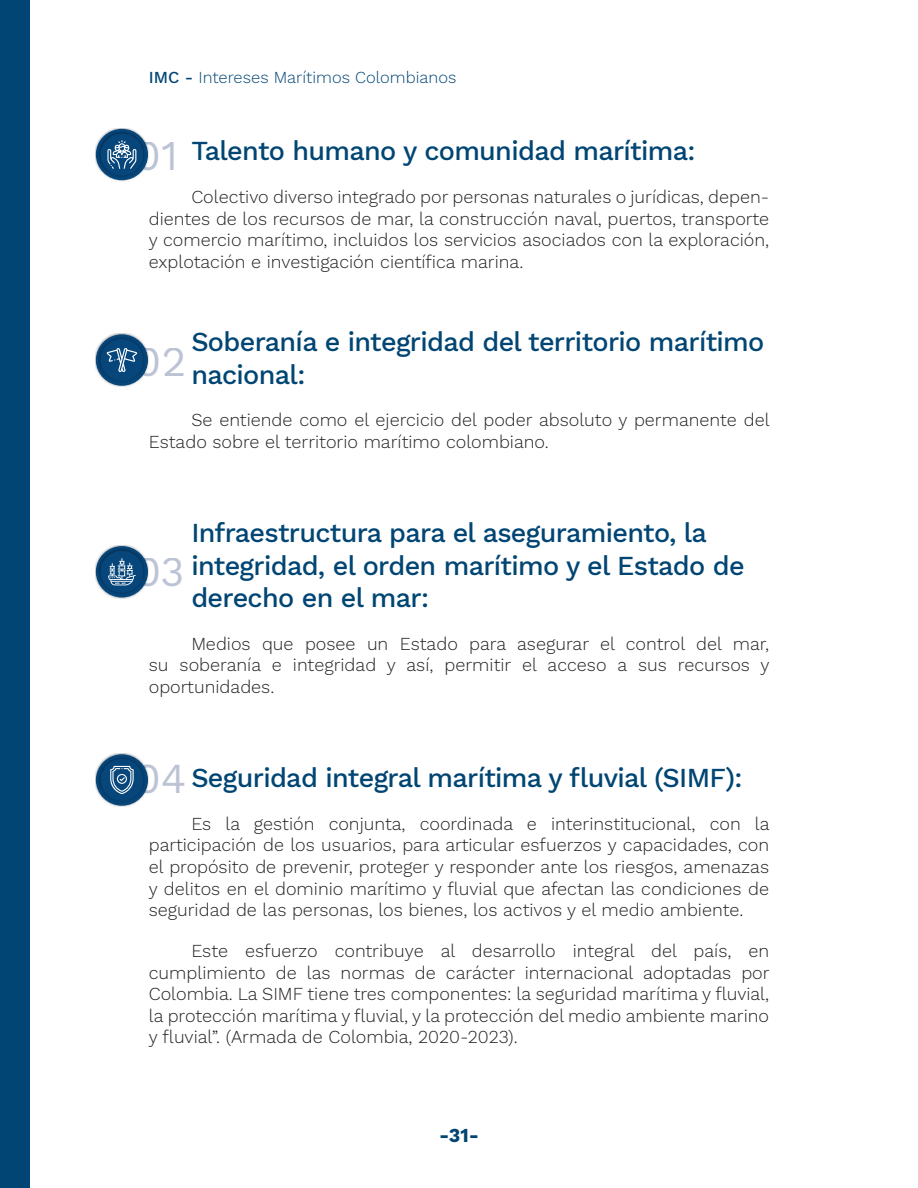
<style>
.page{position:relative;width:918px;height:1188px;background:#fff}
.page>*{position:absolute;margin:0;border:0;box-sizing:border-box;transform-origin:0 0}
.t1{font:42px "Work Sans";color:#b9c2d4}
.IMC{font:500 27px/32.4px "Work Sans";letter-spacing:-.025em;color:#004573}
.t2{font:700 19.5px "Work Sans";color:#004573}
.Listado_ajá{font:300 18px/21.6px "Work Sans";color:#231f20;text-align:justify}
.t3{font:300 16.5px "Work Sans";color:#004573}
.s1{font-weight:500}
</style>
<div class="page">
<div style="left:0;top:0;width:30px;height:1188px;background:#004573"></div>
<img style="left:95px;top:128px;width:54px;height:53px">
<img style="left:97px;top:130px;width:50px;height:49px">
<div style="left:100px;top:133px;width:43px;height:43px;background:#06467b;border-radius:50%"></div>
<svg style="left:107px;top:140px;width:29px;height:29px"></svg>
<img style="left:95px;top:754px;width:54px;height:52px">
<img style="left:97px;top:755px;width:50px;height:50px">
<div style="left:100px;top:759px;width:43px;height:42px;background:#06467b;border-radius:50%"></div>
<svg style="left:110px;top:766px;width:24px;height:28px"></svg>
<img style="left:95px;top:334px;width:54px;height:53px">
<img style="left:97px;top:335px;width:50px;height:50px">
<div style="left:100px;top:339px;width:43px;height:42px;background:#06467b;border-radius:50%"></div>
<svg style="left:107px;top:348px;width:30px;height:24px"></svg>
<img style="left:95px;top:545px;width:54px;height:53px">
<img style="left:97px;top:547px;width:50px;height:50px">
<div style="left:100px;top:551px;width:43px;height:42px;background:#06467b;border-radius:50%"></div>
<svg style="left:108px;top:558px;width:28px;height:27px"></svg>
<p class="t3" style="left:149px;top:65px;width:309px"><span class="s1">IMC -</span> Intereses Marítimos Colombianos</p>
<p class="IMC" style="left:191px;top:134px;width:506px">Talento humano y comunidad marítima:</p>
<p class="Listado_ajá" style="left:149px;top:185px;width:622px;text-indent:43px">Colectivo diverso integrado por personas naturales o jurídicas, depen&shy;dientes de los recursos de mar, la construcción naval, puertos, transporte y comercio marítimo, incluidos los servicios asociados con la exploración, explotación e investigación científica marina.</p>
<h1 class="t1" style="left:135px;top:131px;width:45px">01</h1>
<p class="IMC" style="left:191px;top:325px;width:575px">Soberanía e integridad del territorio marítimo nacional:</p>
<p class="Listado_ajá" style="left:149px;top:409px;width:622px;text-indent:43px">Se entiende como el ejercicio del poder absoluto y permanente del<br>Estado sobre el territorio marítimo colombiano.</p>
<h1 class="t1" style="left:136px;top:337px;width:52px">02</h1>
<p class="IMC" style="left:191px;top:516px;width:555px">Infraestructura para el aseguramiento, la integridad, el orden marítimo y el Estado de derecho en el mar:</p>
<p class="Listado_ajá" style="left:149px;top:632px;width:622px;text-indent:43px">Medios que posee un Estado para asegurar el control del mar, su soberanía e integridad y así, permitir el acceso a sus recursos y oportunidades.</p>
<h1 class="t1" style="left:135px;top:547px;width:51px">03</h1>
<h1 class="t1" style="left:135px;top:754px;width:53px">04</h1>
<p class="IMC" style="left:191px;top:761px;width:553px">Seguridad integral marítima y fluvial (SIMF):</p>
<p class="Listado_ajá" style="left:149px;top:812px;width:622px;text-indent:43px">Es la gestión conjunta, coordinada e interinstitucional, con la participación de los usuarios, para articular esfuerzos y capacidades, con el propósito de prevenir, proteger y responder ante los riesgos, amenazas y delitos en el dominio marítimo y fluvial que afectan las condiciones de seguridad de las personas, los bienes, los activos y el medio ambiente.</p>
<p class="Listado_ajá" style="left:149px;top:940px;width:622px;text-indent:43px">Este esfuerzo contribuye al desarrollo integral del país, en cumplimiento de las normas de carácter internacional adoptadas por Colombia. La SIMF tiene tres componentes: la seguridad marítima y fluvial, la protección marítima y fluvial, y la protección del medio ambiente marino y fluvial”. (Armada de Colombia, 2020-2023).</p>
<p class="t2" style="left:439px;top:1121px;width:41px">-31-</p>
</div>
